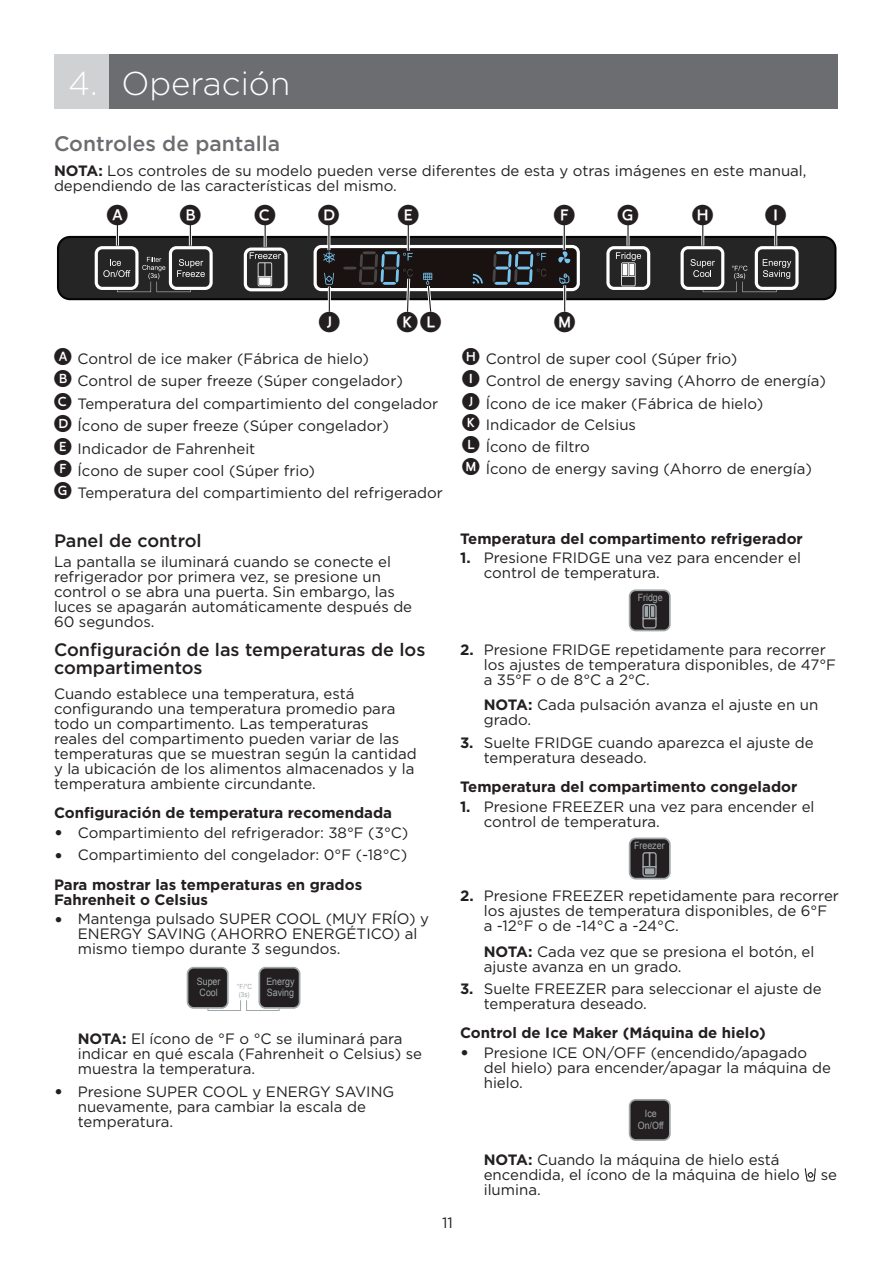
<style>
.page{position:relative;width:893px;height:1263px;background:#fff}
.page>*{position:absolute;margin:0;border:0;box-sizing:border-box;transform-origin:0 0}
.t1{font:300 33px "Gotham";color:#fff}
.t2{font:27px "LTC Circled Caps Filled";color:#231f20}
.t3{font:500 21px "Gotham";color:#6c6d70}
.t4{font:500 18px/18px "Gotham";color:#231f20}
.t5{font:15px/15px "Gotham";color:#231f20}
.t6{font:700 15px "Gotham";color:#231f20}
.t7{font:10.05px/11.2px "Arial";color:#a0a7aa;scale:.88 1}
.t8{font:7.05px/7.6px "Arial";color:#a0a7aa;scale:.88 1}
.s1{font-weight:700}
.s2{font-family:"LTC Circled Caps Filled";font-size:22.5px}
.s3{font-weight:700;font-size:18px}
</style>
<div class="page">
<div style="left:108px;top:54px;width:729px;height:54px;background:#6c6d70"></div>
<div style="left:54px;top:54px;width:54px;height:54px;background:#d0d1d3"></div>
<div style="left:58px;top:237px;width:777px;height:62px;background:#252525;border-radius:12px"></div>
<div style="left:57px;top:236px;width:779px;height:64px;border:2px solid #050504;border-radius:12px"></div>
<div style="left:315px;top:246px;width:263px;height:44px;background:#191210;border-radius:6px"></div>
<div style="left:314px;top:245px;width:266px;height:46px;border:3px solid #fff;border-radius:6px"></div>
<svg style="left:473px;top:274px;width:10px;height:10px"></svg>
<div style="left:169px;top:246px;width:44px;height:44px;border:3px solid #fff;border-radius:6px"></div>
<div style="left:95px;top:246px;width:44px;height:44px;border:3px solid #fff;border-radius:6px"></div>
<div style="left:244px;top:247px;width:44px;height:44px;border:3px solid #fff;border-radius:6px"></div>
<svg style="left:103px;top:257px;width:102px;height:35px"></svg>
<div style="left:606px;top:246px;width:44px;height:44px;border:3px solid #fff;border-radius:6px"></div>
<div style="left:680px;top:246px;width:44px;height:44px;border:3px solid #fff;border-radius:6px"></div>
<div style="left:755px;top:246px;width:44px;height:44px;border:3px solid #fff;border-radius:6px"></div>
<svg style="left:616px;top:252px;width:25px;height:34px"></svg>
<svg style="left:690px;top:259px;width:101px;height:33px"></svg>
<svg style="left:492px;top:251px;width:54px;height:34px"></svg>
<hr style="left:116px;top:225px;width:3px;height:21px;background:#fff">
<svg style="left:117px;top:225px;width:1px;height:21px"></svg>
<hr style="left:189px;top:225px;width:3px;height:21px;background:#fff">
<svg style="left:190px;top:225px;width:1px;height:21px"></svg>
<svg style="left:250px;top:225px;width:31px;height:61px"></svg>
<svg style="left:323px;top:225px;width:12px;height:38px"></svg>
<svg style="left:556px;top:225px;width:14px;height:39px"></svg>
<hr style="left:626px;top:225px;width:3px;height:21px;background:#fff">
<hr style="left:627px;top:225px;width:2px;height:21px;background:#231f20">
<hr style="left:701px;top:225px;width:3px;height:21px;background:#fff">
<svg style="left:702px;top:225px;width:1px;height:21px"></svg>
<hr style="left:774px;top:225px;width:3px;height:21px;background:#fff">
<svg style="left:775px;top:225px;width:1px;height:21px"></svg>
<svg style="left:324px;top:273px;width:10px;height:39px"></svg>
<svg style="left:559px;top:274px;width:10px;height:38px"></svg>
<svg style="left:343px;top:225px;width:70px;height:87px"></svg>
<svg style="left:423px;top:273px;width:11px;height:39px"></svg>
<div style="left:188px;top:968px;width:40px;height:40px;background:#231f20;border-radius:6px"></div>
<div style="left:187px;top:967px;width:42px;height:42px;border:2px solid #a0a7aa;border-radius:6px"></div>
<div style="left:259px;top:968px;width:41px;height:40px;background:#231f20;border-radius:6px"></div>
<div style="left:258px;top:967px;width:42px;height:42px;border:2px solid #a0a7aa;border-radius:6px"></div>
<svg style="left:208px;top:1000px;width:71px;height:11px"></svg>
<div style="left:630px;top:590px;width:40px;height:40px;background:#231f20;border-radius:6px"></div>
<div style="left:629px;top:589px;width:42px;height:42px;border:2px solid #a0a7aa;border-radius:6px"></div>
<svg style="left:642px;top:603px;width:15px;height:26px"></svg>
<div style="left:630px;top:838px;width:40px;height:41px;background:#231f20;border-radius:6px"></div>
<div style="left:629px;top:837px;width:42px;height:42px;border:2px solid #a0a7aa;border-radius:6px"></div>
<svg style="left:642px;top:852px;width:15px;height:25px"></svg>
<div style="left:630px;top:1100px;width:40px;height:40px;background:#231f20;border-radius:6px"></div>
<div style="left:629px;top:1099px;width:42px;height:42px;border:2px solid #a0a7aa;border-radius:6px"></div>
<svg style="left:804px;top:1168px;width:12px;height:14px"></svg>
<h1 class="t1" style="left:68px;top:66px;width:224px">4. Operación</h1>
<h3 class="t3" style="left:54px;top:132px;width:228px">Controles de pantalla</h3>
<p class="t5" style="left:54px;top:163px;width:754px"><span class="s1">NOTA:</span> Los controles de su modelo pueden verse diferentes de esta y otras imágenes en este manual, dependiendo de las características del mismo.</p>
<h2 class="t2" style="left:107px;top:198px;width:23px">A</h2>
<h2 class="t2" style="left:180px;top:198px;width:23px">B</h2>
<h2 class="t2" style="left:255px;top:198px;width:23px">C</h2>
<h2 class="t2" style="left:318px;top:198px;width:23px">D</h2>
<h2 class="t2" style="left:398px;top:198px;width:23px">E</h2>
<h2 class="t2" style="left:554px;top:198px;width:23px">F</h2>
<h2 class="t2" style="left:617px;top:198px;width:23px">G</h2>
<h2 class="t2" style="left:692px;top:198px;width:23px">H</h2>
<h2 class="t2" style="left:765px;top:198px;width:23px">I</h2>
<h2 class="t2" style="left:319px;top:305px;width:23px">J</h2>
<h2 class="t2" style="left:397px;top:305px;width:46px">KL</h2>
<h2 class="t2" style="left:554px;top:305px;width:23px">M</h2>
<p class="t5" style="left:54px;top:347px;width:390px;line-height:22.4px"><span class="s2">A</span> Control de ice maker (Fábrica de hielo)<br><span class="s2">B</span> Control de super freeze (Súper congelador)<br><span class="s2">C</span> Temperatura del compartimiento del congelador <span class="s2">D</span> Ícono de super freeze (Súper congelador)<br><span class="s2">E</span> Indicador de Fahrenheit<br><span class="s2">F</span> Ícono de super cool (Súper frio)<br><span class="s2">G</span> Temperatura del compartimiento del refrigerador</p>
<p class="t5" style="left:462px;top:347px;width:365px;line-height:22px"><span class="s2">H</span> Control de super cool (Súper frio)<br><span class="s2">I</span> Control de energy saving (Ahorro de energía)<br><span class="s2">J</span> Ícono de ice maker (Fábrica de hielo)<br><span class="s2">K</span> Indicador de Celsius<br><span class="s2">L</span> Ícono de filtro<br><span class="s2">M</span> Ícono de energy saving (Ahorro de energía)</p>
<p class="t4" style="left:54px;top:531px;width:149px">Panel de control</p>
<p class="t5" style="left:54px;top:554px;width:360px">La pantalla se iluminará cuando se conecte el refrigerador por primera vez, se presione un control o se abra una puerta. Sin embargo, las luces se apagarán automáticamente después de 60 segundos.</p>
<p class="t4" style="left:54px;top:640px;width:373px">Configuración de las temperaturas de los compartimentos</p>
<p class="t5" style="left:54px;top:686px;width:364px">Cuando establece una temperatura, está configurando una temperatura promedio para todo un compartimento. Las temperaturas<br>reales del compartimento pueden variar de las temperaturas que se muestran según la cantidad y la ubicación de los alimentos almacenados y la temperatura ambiente circundante.</p>
<p class="t6" style="left:54px;top:804px;width:340px">Configuración de temperatura recomendada</p>
<p class="t5" style="left:54px;top:825px;width:356px"><span class="s3">•</span> Compartimiento del refrigerador: 38°F (3°C)</p>
<p class="t5" style="left:54px;top:840px;width:355px;line-height:29.2px"><span class="s3">•</span> Compartimiento del congelador: 0°F (-18°C)<br><span class="s1">Para mostrar las temperaturas en grados</span></p>
<p class="t6" style="left:54px;top:890px;width:156px">Fahrenheit o Celsius</p>
<p class="t5" style="left:78px;top:911px;width:353px;text-indent:-24px"><span class="s3">•</span> Mantenga pulsado SUPER COOL (MUY FRÍO) y<br>ENERGY SAVING (AHORRO ENERGÉTICO) al mismo tiempo durante 3 segundos.</p>
<p class="t7" style="left:197px;top:976px;width:28px">Super<br>Cool</p>
<p class="t7" style="left:266px;top:976px;width:33px">Energy<br>Saving</p>
<p class="t6" style="left:460px;top:530px;width:344px">Temperatura del compartimento refrigerador</p>
<p class="t5" style="left:484px;top:550px;width:319px;text-indent:-24px"><span class="s1">1.</span> Presione FRIDGE una vez para encender el control de temperatura.</p>
<p class="t7" style="left:638px;top:592px;width:30px">Fridge</p>
<p class="t5" style="left:484px;top:642px;width:354px;text-indent:-24px"><span class="s1">2.</span> Presione FRIDGE repetidamente para recorrer los ajustes de temperatura disponibles, de 47°F a 35°F o de 8°C a 2°C.</p>
<p class="t5" style="left:484px;top:697px;width:336px"><span class="s1">NOTA:</span> Cada pulsación avanza el ajuste en un grado.</p>
<p class="t5" style="left:484px;top:735px;width:332px;text-indent:-24px"><span class="s1">3.</span> Suelte FRIDGE cuando aparezca el ajuste de temperatura deseado.</p>
<p class="t6" style="left:460px;top:778px;width:339px">Temperatura del compartimento congelador</p>
<p class="t5" style="left:484px;top:798px;width:332px;text-indent:-24px"><span class="s1">1.</span> Presione FREEZER una vez para encender el control de temperatura.</p>
<p class="t7" style="left:634px;top:840px;width:36px">Freezer</p>
<p class="t5" style="left:484px;top:888px;width:357px;text-indent:-24px"><span class="s1">2.</span> Presione FREEZER repetidamente para recorrer los ajustes de temperatura disponibles, de 6°F a -12°F o de -14°C a -24°C.</p>
<p class="t5" style="left:484px;top:943px;width:332px"><span class="s1">NOTA:</span> Cada vez que se presiona el botón, el ajuste avanza en un grado.</p>
<p class="t5" style="left:484px;top:981px;width:339px;text-indent:-24px"><span class="s1">3.</span> Suelte FREEZER para seleccionar el ajuste de temperatura deseado.</p>
<p class="t6" style="left:460px;top:1024px;width:307px">Control de Ice Maker (Máquina de hielo)</p>
<p class="t5" style="left:484px;top:1045px;width:349px;text-indent:-24px"><span class="s3">•</span> Presione ICE ON/OFF (encendido/apagado del hielo) para encender/apagar la máquina de hielo.</p>
<p class="t7" style="left:638px;top:1108px;width:31px;text-align:center">Ice<br>On/Off</p>
<p class="t5" style="left:484px;top:1152px;width:318px"><span class="s1">NOTA:</span> Cuando la máquina de hielo está encendida, el ícono de la máquina de hielo</p>
<p class="t8" style="left:237px;top:983px;width:19px">°F/°C (3s)</p>
<p class="t5" style="left:78px;top:1031px;width:346px"><span class="s1">NOTA:</span> El ícono de °F o °C se iluminará para indicar en qué escala (Fahrenheit o Celsius) se muestra la temperatura.</p>
<p class="t5" style="left:78px;top:1084px;width:318px;text-indent:-24px"><span class="s3">•</span> Presione SUPER COOL y ENERGY SAVING nuevamente, para cambiar la escala de temperatura.</p>
<p class="t5" style="left:821px;top:1167px;width:18px">se</p>
<p class="t5" style="left:484px;top:1182px;width:58px">ilumina.</p>
<p class="t5" style="left:442px;top:1214px;width:12px">11</p>
</div>
